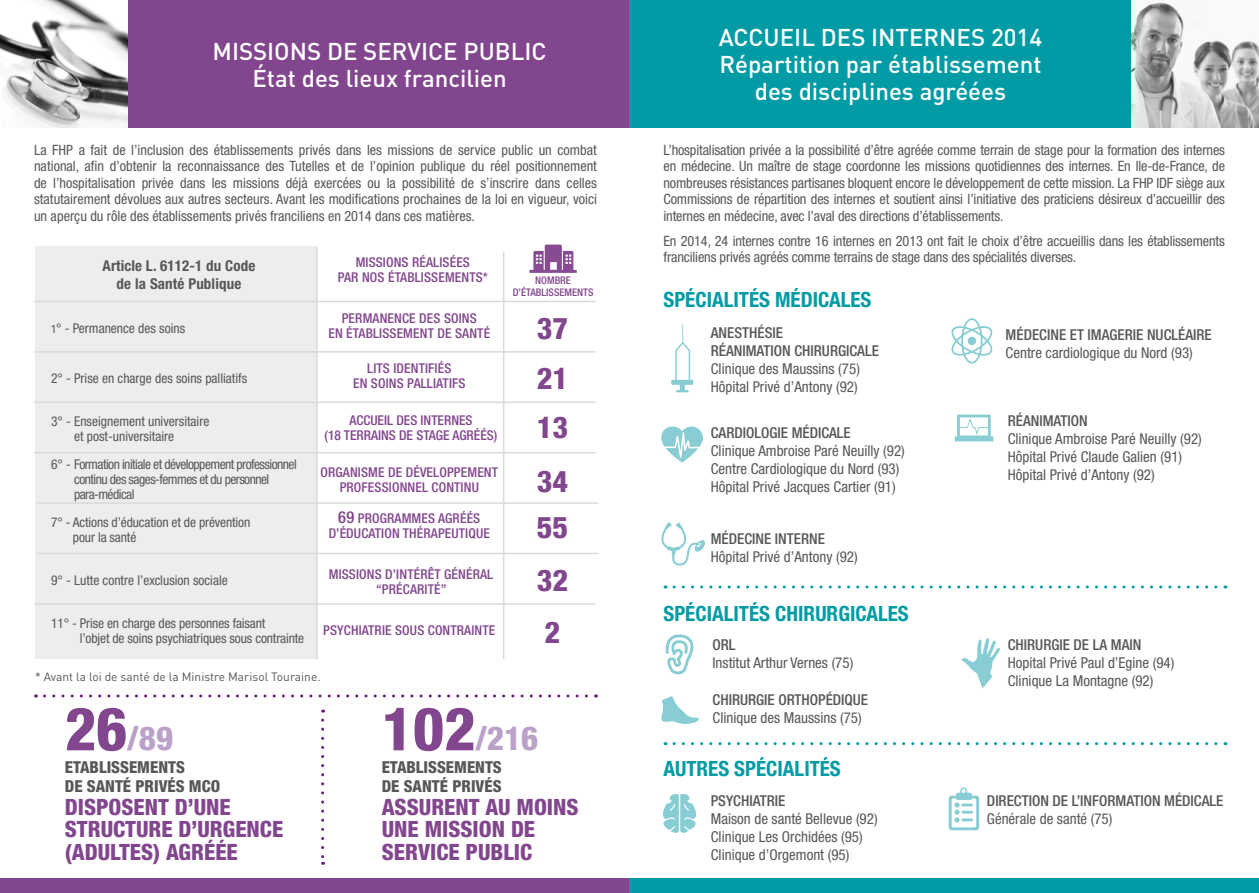
<style>
.page{position:relative;width:1259px;height:893px;background:#fff}
.page>*{position:absolute;margin:0;border:0;box-sizing:border-box;transform-origin:0 0}
.t1{font:800 condensed 33px "Helvetica Neue";color:#bba0c9}
.t2{font:800 condensed 30px "Helvetica Neue";color:#82468e}
.t3{font:500 24px/27px "DIN";color:#fff;text-align:center}
.t4{font:800 condensed 22.5px/22.5px "Helvetica Neue";color:#82468e}
.t5{font:700 condensed 21px "Helvetica Neue";color:#009ba4}
.t6{font:800 condensed 16.5px/19.5px "Helvetica Neue";color:#575756}
.t7{font:condensed 15px/18px "Helvetica Neue";color:#575756}
.t8{font:500 condensed 15px/18px "Helvetica Neue";color:#575756}
.t9{font:700 condensed 15px/18px "Helvetica Neue";letter-spacing:.01em;color:#575756;text-align:center}
.t10{font:condensed 14.25px/16.5px "Helvetica Neue";letter-spacing:-.01em;color:#575756;text-align:justify}
.t11{font:500 condensed 13.5px/15px "Helvetica Neue";letter-spacing:.01em;color:#82468e;text-align:center}
.t12{font:condensed 13.5px/15px "Helvetica Neue";letter-spacing:-.01em;color:#575756}
.t13{font:condensed 13.5px/15px "Helvetica Neue";letter-spacing:-.04em;color:#575756}
.t14{font:12px "DIN";color:#575756}
.t15{font:500 condensed 10.5px/12px "Helvetica Neue";color:#82468e;text-align:center}
.s1{font-family:"DIN Regular Alternate";font-stretch:normal}
.s2{font-size:16.5px}
.s3{font-size:60px;color:#82468e}
</style>
<div class="page">
<div style="left:35px;top:247px;width:282px;height:412px;background:#ededed"></div>
<svg style="left:529px;top:245px;width:48px;height:28px"></svg>
<hr style="left:34px;top:301px;width:561px;height:1px;background:#dadada">
<hr style="left:34px;top:351px;width:561px;height:2px;background:#dadada">
<hr style="left:34px;top:401px;width:561px;height:2px;background:#dadada">
<hr style="left:34px;top:452px;width:561px;height:1px;background:#dadada">
<hr style="left:37px;top:502px;width:561px;height:2px;background:#dadada">
<hr style="left:37px;top:553px;width:561px;height:1px;background:#dadada">
<hr style="left:34px;top:603px;width:561px;height:2px;background:#dadada">
<hr style="left:316px;top:247px;width:2px;height:412px;background:#dadada">
<hr style="left:503px;top:252px;width:1px;height:407px;background:#dadada">
<div style="left:0;top:0;width:629px;height:128px;background:#82468e"></div>
<div style="left:0;top:879px;width:629px;height:14px;background:#82468e"></div>
<img style="left:0;top:0;width:128px;height:128px">
<svg style="left:45px;top:694px;width:551px;height:3px"></svg>
<svg style="left:321px;top:720px;width:3px;height:145px"></svg>
<div style="left:629px;top:0;width:630px;height:128px;background:#009ba4"></div>
<div style="left:629px;top:879px;width:630px;height:14px;background:#009ba4"></div>
<svg style="left:674px;top:585px;width:552px;height:3px"></svg>
<svg style="left:674px;top:742px;width:552px;height:3px"></svg>
<svg style="left:663px;top:794px;width:34px;height:39px"></svg>
<svg style="left:948px;top:787px;width:31px;height:43px"></svg>
<svg style="left:671px;top:323px;width:22px;height:69px"></svg>
<svg style="left:661px;top:427px;width:42px;height:36px"></svg>
<svg style="left:951px;top:318px;width:42px;height:46px"></svg>
<svg style="left:661px;top:522px;width:44px;height:44px"></svg>
<svg style="left:954px;top:415px;width:39px;height:26px"></svg>
<svg style="left:665px;top:634px;width:29px;height:41px"></svg>
<svg style="left:661px;top:696px;width:38px;height:28px"></svg>
<svg style="left:961px;top:638px;width:39px;height:50px"></svg>
<img style="left:1131px;top:0;width:128px;height:128px">
<h3 class="t3" style="left:212px;top:37px;width:336px">MISSIONS DE SERVICE PUBLIC<br>État des lieux francilien</h3>
<p class="t10" style="left:34px;top:141px;width:564px">La FHP a fait de l’inclusion des établissements privés dans les missions de service public un combat national, afin d’obtenir la reconnaissance des Tutelles et de l’opinion publique du réel positionnement de l’hospitalisation privée dans les missions déjà exercées ou la possibilité de s’inscrire dans celles statutairement dévolues aux autres secteurs. Avant les modifications prochaines de la loi en vigueur, voici un aperçu du rôle des établissements privés franciliens en 2014 dans ces matières.</p>
<p class="t9" style="left:103px;top:257px;width:154px">Article L. 6112-1 du Code de la Santé Publique</p>
<p class="t12" style="left:51px;top:320px;width:136px"><span class="s1">1</span>° - Permanence des soins</p>
<p class="t12" style="left:51px;top:371px;width:198px">2° - Prise en charge des soins palliatifs</p>
<p class="t12" style="left:74px;top:414px;width:137px;text-indent:-23px">3° - Enseignement universitaire et post-universitaire</p>
<p class="t13" style="left:74px;top:457px;width:224px;text-indent:-23px">6° - Formation initiale et développement professionnel continu des sages-femmes et du personnel para-médical</p>
<p class="t12" style="left:73px;top:514px;width:179px;text-indent:-22px">7° - Actions d’éducation et de prévention pour la santé</p>
<p class="t12" style="left:51px;top:572px;width:178px">9° - Lutte contre l’exclusion sociale</p>
<p class="t12" style="left:80px;top:615px;width:226px;text-indent:-29px">11° - Prise en charge des personnes faisant<br>l’objet de soins psychiatriques sous contrainte</p>
<p class="t11" style="left:338px;top:255px;width:152px">MISSIONS RÉALISÉES<br>PAR NOS ÉTABLISSEMENTS*</p>
<p class="t11" style="left:328px;top:311px;width:163px">PERMANENCE DES SOINS<br>EN ÉTABLISSEMENT DE SANTÉ</p>
<p class="t11" style="left:353px;top:360px;width:114px">LITS IDENTIFIÉS<br>EN SOINS PALLIATIFS</p>
<p class="t11" style="left:325px;top:412px;width:174px">ACCUEIL DES INTERNES<br>(18 TERRAINS DE STAGE AGRÉÉS)</p>
<p class="t11" style="left:320px;top:464px;width:179px">ORGANISME DE DÉVELOPPEMENT<br>PROFESSIONNEL CONTINU</p>
<p class="t11" style="left:329px;top:511px;width:163px"><span class="s2">69</span> PROGRAMMES AGRÉÉS<br>D’ÉDUCATION THÉRAPEUTIQUE</p>
<p class="t11" style="left:329px;top:566px;width:166px">MISSIONS D’INTÉRÊT GÉNÉRAL “PRÉCARITÉ”</p>
<p class="t11" style="left:323px;top:623px;width:174px">PSYCHIATRIE SOUS CONTRAINTE</p>
<p class="t14" style="left:35px;top:670px;width:287px">* Avant la loi de santé de la Ministre Marisol Touraine.</p>
<p class="t15" style="left:513px;top:275px;width:82px">NOMBRE<br>D’ÉTABLISSEMENTS</p>
<h2 class="t2" style="left:537px;top:310px;width:33px">37</h2>
<h2 class="t2" style="left:537px;top:359px;width:33px">21</h2>
<h2 class="t2" style="left:537px;top:409px;width:33px">13</h2>
<h2 class="t2" style="left:537px;top:463px;width:33px">34</h2>
<h2 class="t2" style="left:537px;top:509px;width:33px">55</h2>
<h2 class="t2" style="left:537px;top:561px;width:33px">32</h2>
<h2 class="t2" style="left:544px;top:614px;width:17px">2</h2>
<h1 class="t1" style="left:65px;top:718px;width:110px"><span class="s3">26</span>/89</h1>
<p class="t6" style="left:65px;top:757px;width:157px">ETABLISSEMENTS<br>DE SANTÉ PRIVÉS MCO</p>
<h3 class="t4" style="left:65px;top:795px;width:220px">DISPOSENT D’UNE<br>STRUCTURE D’URGENCE (ADULTES) AGRÉÉE</h3>
<h1 class="t1" style="left:382px;top:718px;width:158px"><span class="s3">102</span>/216</h1>
<p class="t6" style="left:382px;top:757px;width:122px">ETABLISSEMENTS<br>DE SANTÉ PRIVÉS</p>
<h3 class="t4" style="left:382px;top:795px;width:198px">ASSURENT AU MOINS<br>UNE MISSION DE<br>SERVICE PUBLIC</h3>
<h3 class="t3" style="left:718px;top:23px;width:325px">ACCUEIL DES INTERNES 2014<br>Répartition par établissement des disciplines agréées</h3>
<p class="t10" style="left:663px;top:141px;width:563px">L’hospitalisation privée a la possibilité d’être agréée comme terrain de stage pour la formation des internes en médecine. Un maître de stage coordonne les missions quotidiennes des internes. En Ile-de-France, de nombreuses résistances partisanes bloquent encore le développement de cette mission. La FHP IDF siège aux Commissions de répartition des internes et soutient ainsi l’initiative des praticiens désireux d’accueillir des internes en médecine, avec l’aval des directions d’établissements.</p>
<p class="t10" style="left:663px;top:232px;width:563px">En 2014, 24 internes contre 16 internes en 2013 ont fait le choix d’être accueillis dans les établissements franciliens privés agréés comme terrains de stage dans des spécialités diverses.</p>
<h3 class="t5" style="left:663px;top:287px;width:209px">SPÉCIALITÉS MÉDICALES</h3>
<p class="t8" style="left:711px;top:323px;width:170px">ANESTHÉSIE<br>RÉANIMATION CHIRURGICALE</p>
<p class="t7" style="left:711px;top:359px;width:151px">Clinique des Maussins (75)<br>Hôpital Privé d’Antony (92)</p>
<p class="t8" style="left:711px;top:423px;width:141px">CARDIOLOGIE MÉDICALE</p>
<p class="t7" style="left:711px;top:441px;width:196px">Clinique Ambroise Paré Neuilly (92)<br>Centre Cardiologique du Nord (93)<br>Hôpital Privé Jacques Cartier (91)</p>
<p class="t8" style="left:711px;top:530px;width:116px">MÉDECINE INTERNE</p>
<p class="t7" style="left:711px;top:548px;width:148px">Hôpital Privé d’Antony (92)</p>
<h3 class="t5" style="left:663px;top:601px;width:247px">SPÉCIALITÉS CHIRURGICALES</h3>
<p class="t8" style="left:712px;top:635px;width:25px">ORL</p>
<p class="t7" style="left:712px;top:653px;width:142px">Institut Arthur Vernes (75)</p>
<p class="t8" style="left:712px;top:691px;width:157px">CHIRURGIE ORTHOPÉDIQUE</p>
<p class="t7" style="left:712px;top:709px;width:151px">Clinique des Maussins (75)</p>
<h3 class="t5" style="left:663px;top:756px;width:179px">AUTRES SPÉCIALITÉS</h3>
<p class="t8" style="left:711px;top:791px;width:76px">PSYCHIATRIE</p>
<p class="t7" style="left:711px;top:809px;width:168px">Maison de santé Bellevue (92)<br>Clinique Les Orchidées (95)<br>Clinique d’Orgemont (95)</p>
<p class="t8" style="left:1005px;top:326px;width:208px">MÉDECINE ET IMAGERIE NUCLÉAIRE</p>
<p class="t7" style="left:1005px;top:344px;width:189px">Centre cardiologique du Nord (93)</p>
<p class="t8" style="left:1007px;top:411px;width:82px">RÉANIMATION</p>
<p class="t7" style="left:1007px;top:430px;width:196px">Clinique Ambroise Paré Neuilly (92)<br>Hôpital Privé Claude Galien (91)<br>Hôpital Privé d’Antony (92)</p>
<p class="t8" style="left:1007px;top:635px;width:135px">CHIRURGIE DE LA MAIN</p>
<p class="t7" style="left:1007px;top:653px;width:168px">Hopital Privé Paul d’Egine (94)<br>Clinique La Montagne (92)</p>
<p class="t8" style="left:987px;top:791px;width:238px">DIRECTION DE L’INFORMATION MÉDICALE</p>
<p class="t7" style="left:987px;top:809px;width:127px">Générale de santé (75)</p>
</div>
